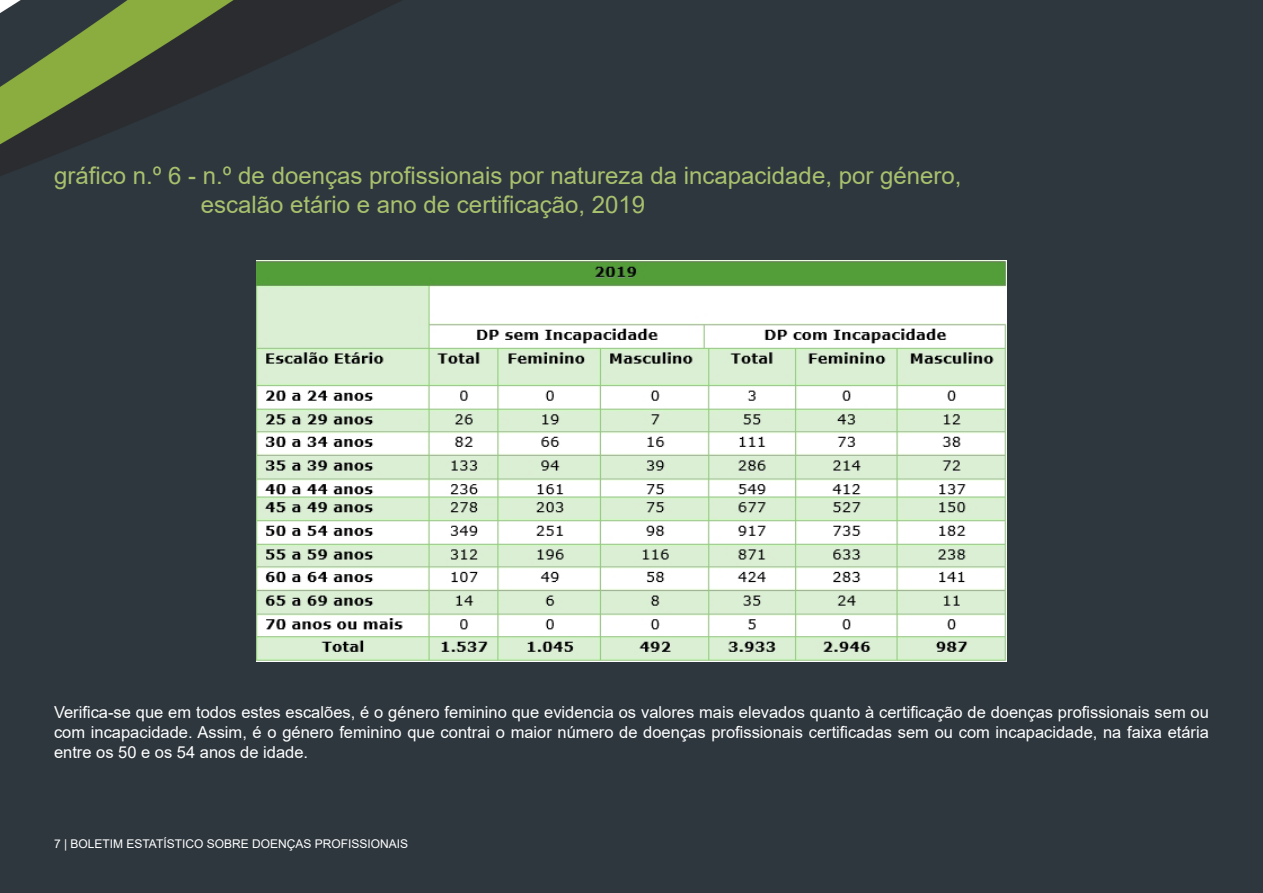
<style>
.page{position:relative;width:1263px;height:893px;background:#2e373e}
.page>*{position:absolute;margin:0;border:0;box-sizing:border-box;transform-origin:0 0}
.t1{font:24px "Arial";color:#a8c16d}
.t2{font:16.5px/19.8px "Arial";color:#fff;text-align:justify}
.t3{font:12px "Arial";color:#fff}
</style>
<div class="page">
<img style="left:257px;top:260px;width:749px;height:402px">
<p class="t1" style="left:54px;top:159px;width:909px">gráfico n.º 6 - n.º de doenças profissionais por natureza da incapacidade, por género,</p>
<p class="t1" style="left:201px;top:188px;width:446px">escalão etário e ano de certificação, 2019</p>
<p class="t2" style="left:54px;top:703px;width:1156px">Verifica-se que em todos estes escalões, é o género feminino que evidencia os valores mais elevados quanto à certificação de doenças profissionais sem ou com incapacidade. Assim, é o género feminino que contrai o maior número de doenças profissionais certificadas sem ou com incapacidade, na faixa etária entre os 50 e os 54 anos de idade.</p>
<p class="t3" style="left:54px;top:836px;width:356px">7 | BOLETIM ESTATÍSTICO SOBRE DOENÇAS PROFISSIONAIS</p>
</div>
